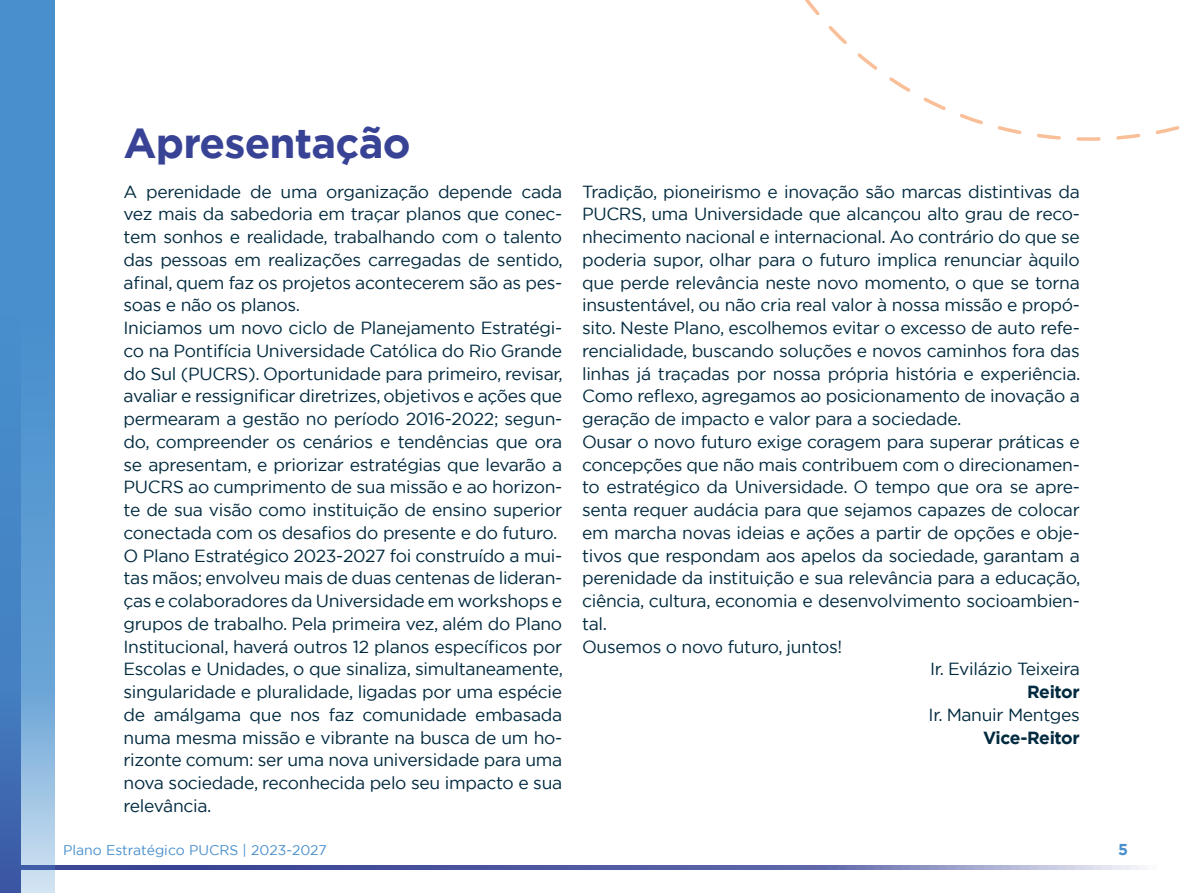
<style>
.page{position:relative;width:1191px;height:893px;background:#fff}
.page>*{position:absolute;margin:0;border:0;box-sizing:border-box;transform-origin:0 0}
.t1{font:700 42px "Gotham";letter-spacing:-.02em;color:#394395}
.t2{font:17.5px/22.8px "Gotham";letter-spacing:-.02em;color:#012a3f}
.t3{font:700 17.5px "Gotham";letter-spacing:-.02em;color:#012a3f}
.t4{font:700 15.75px "Gotham";color:#4a90cd}
.t5{font:14px "Gotham";color:#4a90cd}
</style>
<div class="page">
<svg style="left:55px;top:866px;width:1084px;height:3px;background:#646cac"></svg>
<svg style="left:0;top:0;width:1px;height:893px"></svg>
<svg style="left:1px;top:0;width:54px;height:893px;background:#5492cc"></svg>
<svg style="left:805px;top:0;width:375px;height:141px"></svg>
<h1 class="t1" style="left:124px;top:115px;width:288px">Apresentação</h1>
<p class="t2" style="left:124px;top:180px;width:441px">A perenidade de uma organização depende cada vez mais da sabedoria em traçar planos que conec&shy;tem sonhos e realidade, trabalhando com o talento das pessoas em realizações carregadas de sentido, afinal, quem faz os projetos acontecerem são as pes&shy;soas e não os planos.<br>Iniciamos um novo ciclo de Planejamento Estratégi&shy;co na Pontifícia Universidade Católica do Rio Grande do Sul (PUCRS). Oportunidade para primeiro, revisar, avaliar e ressignificar diretrizes, objetivos e ações que permearam a gestão no período 2016-2022; segun&shy;do, compreender os cenários e tendências que ora se apresentam, e priorizar estratégias que levarão a PUCRS ao cumprimento de sua missão e ao horizon&shy;te de sua visão como instituição de ensino superior conectada com os desafios do presente e do futuro.<br>O Plano Estratégico 2023-2027 foi construído a mui&shy;tas mãos; envolveu mais de duas centenas de lideran&shy;ças e colaboradores da Universidade em workshops e grupos de trabalho. Pela primeira vez, além do Plano Institucional, haverá outros 12 planos específicos por Escolas e Unidades, o que sinaliza, simultaneamente, singularidade e pluralidade, ligadas por uma espécie de amálgama que nos faz comunidade embasada numa mesma missão e vibrante na busca de um ho&shy;rizonte comum: ser uma nova universidade para uma nova sociedade, reconhecida pelo seu impacto e sua relevância.</p>
<p class="t2" style="left:582px;top:180px;width:499px">Tradição, pioneirismo e inovação são marcas distintivas da</p>
<p class="t2" style="left:582px;top:202px;width:499px">PUCRS, uma Universidade que alcançou alto grau de reco-</p>
<p class="t2" style="left:582px;top:225px;width:499px">nhecimento nacional e internacional. Ao contrário do que se</p>
<p class="t2" style="left:582px;top:248px;width:499px">poderia supor, olhar para o futuro implica renunciar àquilo</p>
<p class="t2" style="left:582px;top:271px;width:499px">que perde relevância neste novo momento, o que se torna</p>
<p class="t2" style="left:582px;top:293px;width:499px">insustentável, ou não cria real valor à nossa missão e propó-</p>
<p class="t2" style="left:582px;top:316px;width:499px">sito. Neste Plano, escolhemos evitar o excesso de auto refe-</p>
<p class="t2" style="left:582px;top:339px;width:499px">rencialidade, buscando soluções e novos caminhos fora das</p>
<p class="t2" style="left:582px;top:362px;width:500px">linhas já traçadas por nossa própria história e experiência.</p>
<p class="t2" style="left:582px;top:384px;width:499px">Como reflexo, agregamos ao posicionamento de inovação a</p>
<p class="t2" style="left:582px;top:407px;width:381px">geração de impacto e valor para a sociedade.</p>
<p class="t2" style="left:582px;top:430px;width:499px">Ousar o novo futuro exige coragem para superar práticas e</p>
<p class="t2" style="left:582px;top:453px;width:499px">concepções que não mais contribuem com o direcionamen-</p>
<p class="t2" style="left:582px;top:475px;width:499px">to estratégico da Universidade. O tempo que ora se apre-</p>
<p class="t2" style="left:582px;top:498px;width:499px">senta requer audácia para que sejamos capazes de colocar</p>
<p class="t2" style="left:582px;top:521px;width:499px">em marcha novas ideias e ações a partir de opções e obje-</p>
<p class="t2" style="left:582px;top:544px;width:499px">tivos que respondam aos apelos da sociedade, garantam a</p>
<p class="t2" style="left:582px;top:566px;width:500px">perenidade da instituição e sua relevância para a educação,</p>
<p class="t2" style="left:582px;top:589px;width:499px">ciência, cultura, economia e desenvolvimento socioambien-</p>
<p class="t2" style="left:582px;top:612px;width:27px">tal.</p>
<p class="t2" style="left:582px;top:635px;width:262px">Ousemos o novo futuro, juntos!</p>
<p class="t2" style="left:930px;top:657px;width:151px">Ir. Evilázio Teixeira</p>
<p class="t3" style="left:1027px;top:680px;width:54px">Reitor</p>
<p class="t2" style="left:928px;top:703px;width:153px">Ir. Manuir Mentges</p>
<p class="t3" style="left:983px;top:726px;width:98px">Vice-Reitor</p>
<p class="t5" style="left:63px;top:841px;width:265px">Plano Estratégico PUCRS | 2023-2027</p>
<p class="t4" style="left:1118px;top:839px;width:11px">5</p>
</div>
